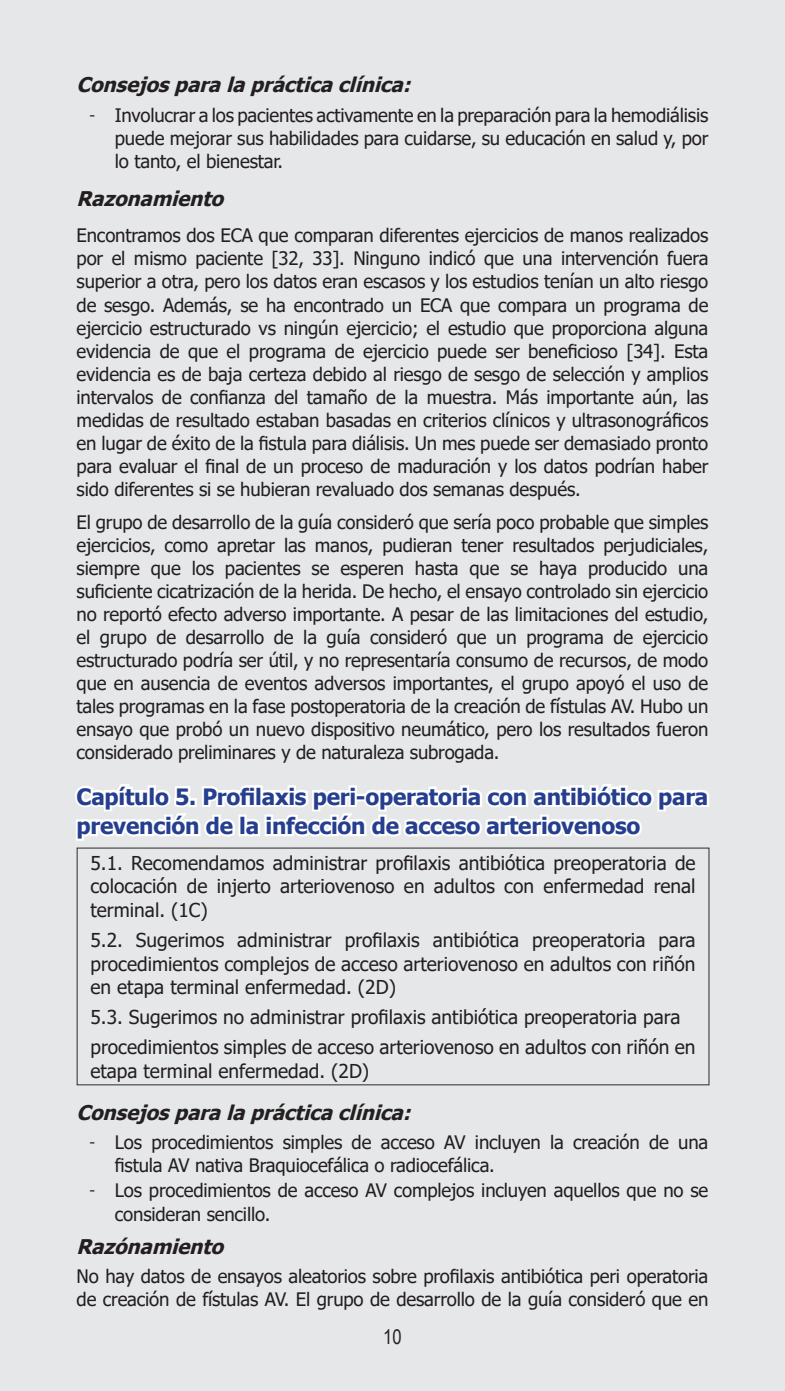
<style>
.page{position:relative;width:785px;height:1391px;background:#fff}
.page>*{position:absolute;margin:0;border:0;box-sizing:border-box;transform-origin:0 0}
.Rode_Titel{font:700 22.5px/29.2px "Tahoma";letter-spacing:-.01em;color:#253f8e}
.Advice_Rationale_Tit{font:italic 700 20.25px "Tahoma";color:#231f20}
.t1{font:20.25px "Arial Narrow";color:#231f20}
.Kader_normal{font:19.12px/23.6px "Tahoma";color:#231f20;text-align:justify}
.t2{font:18.45px/22.9px "Tahoma";letter-spacing:-.01em;color:#231f20;text-align:justify}
.s1{font-family:"Calibri"}
</style>
<div class="page">
<div style="left:0;top:0;width:784px;height:1390px;background:#e6e7e9"></div>
<svg style="left:75px;top:784px;width:634px;height:57px"></svg>
<div style="left:77px;top:847px;width:632px;height:238px;border:1px solid #3c3f41"></div>
<p class="Advice_Rationale_Tit" style="left:77px;top:70px;width:343px">Consejosparalaprácticaclínica:</p>
<p class="t2" style="left:115px;top:104px;width:595px;text-indent:-26px"><span class="s1">ͳ</span> Involucrar a los pacientes activamente en la preparación para la hemodiálisis puede mejorar sus habilidades para cuidarse, su educación en salud y, por lo tanto, el bienestar.</p>
<p class="Advice_Rationale_Tit" style="left:77px;top:185px;width:156px">Razonamiento</p>
<p class="t2" style="left:77px;top:225px;width:633px">Encontramos dos ECA que comparan diferentes ejercicios de manos realizados por el mismo paciente [32, 33]. Ninguno indicó que una intervención fuera superior a otra, pero los datos eran escasos y los estudios tenían un alto riesgo de sesgo. Además, se ha encontrado un ECA que compara un programa de ejercicio estructurado vs ningún ejercicio; el estudio que proporciona alguna evidencia de que el programa de ejercicio puede ser beneficioso [34]. Esta evidencia es de baja certeza debido al riesgo de sesgo de selección y amplios intervalos de confianza del tamaño de la muestra. Más importante aún, las medidas de resultado estaban basadas en criterios clínicos y ultrasonográficos en lugar de éxito de la fistula para diálisis. Un mes puede ser demasiado pronto para evaluar el final de un proceso de maduración y los datos podrían haber sido diferentes si se hubieran revaluado dos semanas después.</p>
<p class="t2" style="left:77px;top:511px;width:633px">El grupo de desarrollo de la guía consideró que sería poco probable que simples ejercicios, como apretar las manos, pudieran tener resultados perjudiciales, siempre que los pacientes se esperen hasta que se haya producido una suficiente cicatrización de la herida. De hecho, el ensayo controlado sin ejercicio no reportó efecto adverso importante. A pesar de las limitaciones del estudio, el grupo de desarrollo de la guía consideró que un programa de ejercicio estructurado podría ser útil, y no representaría consumo de recursos, de modo que en ausencia de eventos adversos importantes, el grupo apoyó el uso de tales programas en la fase postoperatoria de la creación de fístulas AV. Hubo un ensayo que probó un nuevo dispositivo neumático, pero los resultados fueron considerado preliminares y de naturaleza subrogada.</p>
<p class="Rode_Titel" style="left:77px;top:782px;width:633px">Capítulo 5. Profilaxis peri-operatoria con antibiótico para prevención de la infección de acceso arteriovenoso</p>
<p class="Kader_normal" style="left:90px;top:852px;width:606px">5.1. Recomendamos administrar profilaxis antibiótica preoperatoria de colocación de injerto arteriovenoso en adultos con enfermedad renal terminal. (1C)</p>
<p class="Kader_normal" style="left:90px;top:929px;width:606px">5.2. Sugerimos administrar profilaxis antibiótica preoperatoria para procedimientos complejos de acceso arteriovenoso en adultos con riñón en etapa terminal enfermedad. (2D)</p>
<p class="Kader_normal" style="left:90px;top:1006px;width:591px">5.3. Sugerimos no administrar profilaxis antibiótica preoperatoria para</p>
<p class="Kader_normal" style="left:90px;top:1036px;width:606px">procedimientos simples de acceso arteriovenoso en adultos con riñón en etapa terminal enfermedad. (2D)</p>
<p class="Advice_Rationale_Tit" style="left:77px;top:1098px;width:343px">Consejosparalaprácticaclínica:</p>
<p class="t2" style="left:115px;top:1132px;width:595px;text-indent:-26px"><span class="s1">ͳ</span> Los procedimientos simples de acceso AV incluyen la creación de una fistula AV nativa Braquiocefálica o radiocefálica.</p>
<p class="t2" style="left:115px;top:1178px;width:595px;line-height:24.8px;text-indent:-26px"><span class="s1">ͳ</span> Los procedimientos de acceso AV complejos incluyen aquellos que no se consideran sencillo.</p>
<p class="Advice_Rationale_Tit" style="left:77px;top:1232px;width:156px">Razónamiento</p>
<p class="t2" style="left:77px;top:1266px;width:633px">No hay datos de ensayos aleatorios sobre profilaxis antibiótica peri operatoria de creación de fístulas AV. El grupo de desarrollo de la guía consideró que en</p>
<p class="t1" style="left:383px;top:1321px;width:20px">10</p>
</div>
